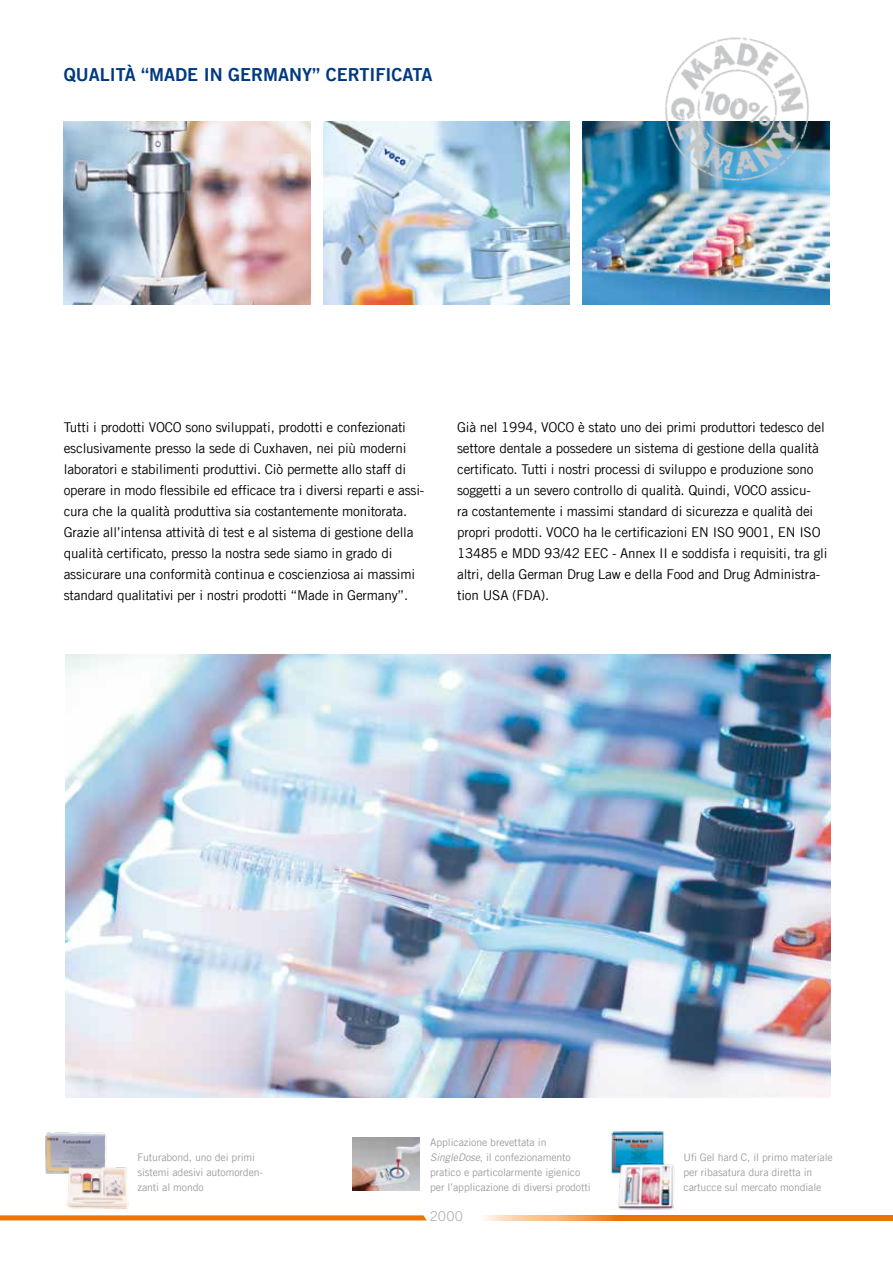
<style>
.page{position:relative;width:893px;height:1263px;background:#fff}
.page>*{position:absolute;margin:0;border:0;box-sizing:border-box;transform-origin:0 0}
.t1{font:18px "Trade Gothic LT Com Bd 2";color:#003a80}
.t2{font:13.5px/21px "Trade Gothic LT Com";letter-spacing:-.015em;color:#000}
.t3{font:13.5px "Trade Gothic LT Com";color:#b1b3b4}
.t4{font:10.5px/15px "Trade Gothic LT Com";letter-spacing:-.01em;color:#9c9e9f}
.s1{font-style:italic}
</style>
<div class="page">
<img style="left:65px;top:655px;width:766px;height:442px">
<img style="left:45px;top:1132px;width:84px;height:77px">
<img style="left:64px;top:121px;width:246px;height:183px">
<img style="left:323px;top:121px;width:247px;height:183px">
<img style="left:583px;top:121px;width:246px;height:183px">
<img style="left:634px;top:37px;width:196px;height:180px">
<img style="left:353px;top:1138px;width:67px;height:53px">
<img style="left:611px;top:1131px;width:64px;height:79px">
<svg style="left:0;top:1215px;width:427px;height:5px;background:#ed7e17"></svg>
<svg style="left:484px;top:1215px;width:409px;height:5px;background:#ef8a2c"></svg>
<h1 class="t1" style="left:64px;top:64px;width:370px">QUALITÀ “MADE IN GERMANY” CERTIFICATA</h1>
<p class="t2" style="left:64px;top:417px;width:362px">Tutti i prodotti VOCO sono sviluppati, prodotti e confezionati esclusivamente presso la sede di Cuxhaven, nei più moderni laboratori e stabilimenti produttivi. Ciò permette allo staff di operare in modo flessibile ed efficace tra i diversi reparti e assi&shy;cura che la qualità produttiva sia costantemente monitorata.<br>Grazie all’intensa attività di test e al sistema di gestione della qualità certificato, presso la nostra sede siamo in grado di assicurare una conformità continua e coscienziosa ai massimi standard qualitativi per i nostri prodotti “Made in Germany”.</p>
<p class="t2" style="left:457px;top:417px;width:372px">Già nel 1994, VOCO è stato uno dei primi produttori tedesco del settore dentale a possedere un sistema di gestione della qualità certificato. Tutti i nostri processi di sviluppo e produzione sono soggetti a un severo controllo di qualità. Quindi, VOCO assicu-<br>ra costantemente i massimi standard di sicurezza e qualità dei propri prodotti. VOCO ha le certificazioni EN ISO 9001, EN ISO 13485 e MDD 93/42 EEC - Annex II e soddisfa i requisiti, tra gli altri, della German Drug Law e della Food and Drug Administra&shy;tion USA (FDA).</p>
<p class="t4" style="left:137px;top:1149px;width:127px">Futurabond, uno dei primi sistemi adesivi automorden&shy;zanti al mondo</p>
<p class="t4" style="left:430px;top:1134px;width:162px">Applicazione brevettata in <span class="s1">SingleDose</span>, il confezionamento pratico e particolarmente igienico per l’applicazione di diversi prodotti</p>
<p class="t3" style="left:430px;top:1207px;width:35px">2000</p>
<p class="t4" style="left:684px;top:1149px;width:151px">Ufi Gel hard C, il primo materiale per ribasatura dura diretta in cartucce sul mercato mondiale</p>
</div>
